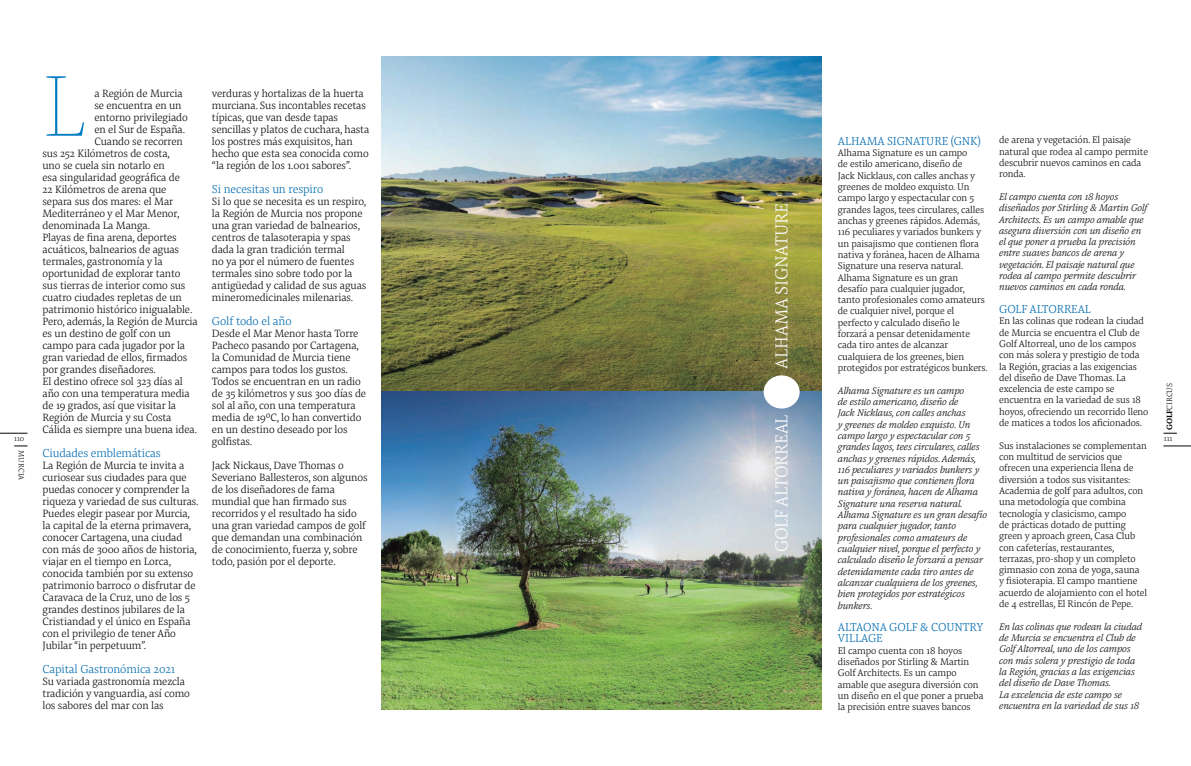
<style>
.page{position:relative;width:1191px;height:766px;background:#fff}
.page>*{position:absolute;margin:0;border:0;box-sizing:border-box;transform-origin:0 0}
.t1{font:100 90px "Pensum Pro";color:#007cc2}
.t2{font:300 18px "Pensum Pro";letter-spacing:-.01em;color:#fff}
.t3{font:300 12px/11.3px "Pensum Pro";letter-spacing:-.01em;color:#006bb0}
.t4{font:300 11px/12px "Pensum Pro";letter-spacing:-.01em;color:#080302}
.t5{font:300 10px/11.3px "Pensum Pro";letter-spacing:-.01em;color:#080302}
.t6{font:italic 300 10px/11.3px "Pensum Pro";letter-spacing:-.01em;color:#080302}
.t7{font:300 8px "Pensum Pro";color:#110a0c}
.t8{font:300 8px "Pensum Pro";color:#080302}
.s1{font-weight:700}
</style>
<div class="page">
<img style="left:381px;top:56px;width:440px;height:652px">
<div style="left:763px;top:375px;width:36px;height:33px;background:#fff;border-radius:50%"></div>
<svg style="left:0;top:433px;width:27px;height:1px"></svg>
<svg style="left:1163px;top:433px;width:13px;height:1px"></svg>
<svg style="left:14px;top:445px;width:13px;height:1px"></svg>
<svg style="left:1163px;top:445px;width:28px;height:1px"></svg>
<p class="t7" style="left:14px;top:432px;width:12px">110</p>
<p class="t7" style="left:27px;top:450px;width:31px;rotate:90deg">MURCIA</p>
<p class="t1" style="left:43px;top:44px;width:45px">L</p>
<p class="t4" style="left:94px;top:87px;width:90px">a Región de Murcia</p>
<p class="t4" style="left:94px;top:99px;width:89px">se encuentra en un</p>
<p class="t4" style="left:94px;top:111px;width:95px">entorno privilegiado</p>
<p class="t4" style="left:94px;top:123px;width:92px">en el Sur de España.</p>
<p class="t4" style="left:94px;top:135px;width:90px">Cuando se recorren</p>
<p class="t4" style="left:43px;top:147px;width:129px">sus 252 Kilómetros de costa,</p>
<p class="t4" style="left:43px;top:159px;width:124px">uno se cuela sin notarlo en</p>
<p class="t4" style="left:43px;top:171px;width:139px">esa singularidad geográfica de</p>
<p class="t4" style="left:43px;top:183px;width:125px">22 Kilómetros de arena que</p>
<p class="t4" style="left:43px;top:195px;width:132px">separa sus dos mares: el Mar</p>
<p class="t4" style="left:43px;top:207px;width:139px">Mediterráneo y el Mar Menor,</p>
<p class="t4" style="left:43px;top:219px;width:109px">denominada La Manga.</p>
<p class="t4" style="left:43px;top:231px;width:157px">Playas de fina arena, deportes acuáticos, balnearios de aguas termales, gastronomía y la oportunidad de explorar tanto sus tierras de interior como sus cuatro ciudades repletas de un patrimonio histórico inigualable.<br>Pero, además, la Región de Murcia es un destino de golf con un campo para cada jugador por la gran variedad de ellos, firmados por grandes diseñadores.</p>
<p class="t4" style="left:43px;top:375px;width:156px">El destino ofrece sol 323 días al año con una temperatura media de 19 grados, así que visitar la<br>Región de Murcia y su Costa<br>Cálida es siempre una buena idea.</p>
<p class="t3" style="left:43px;top:447px;width:120px">Ciudades emblemáticas</p>
<p class="t4" style="left:43px;top:459px;width:158px">La Región de Murcia te invita a curiosear sus ciudades para que puedas conocer y comprender la riqueza y variedad de sus culturas.<br>Puedes elegir pasear por Murcia, la capital de la eterna primavera, conocer Cartagena, una ciudad con más de 3000 años de historia, viajar en el tiempo en Lorca, conocida también por su extenso patrimonio barroco o disfrutar de<br>Caravaca de la Cruz, uno de los 5 grandes destinos jubilares de la<br>Cristiandad y el único en España con el privilegio de tener Año<br>Jubilar “in perpetuum”.</p>
<p class="t3" style="left:43px;top:663px;width:134px">Capital Gastronómica 2021</p>
<p class="t4" style="left:43px;top:675px;width:149px">Su variada gastronomía mezcla tradición y vanguardia, así como los sabores del mar con las</p>
<p class="t4" style="left:212px;top:87px;width:159px">verduras y hortalizas de la huerta murciana. Sus incontables recetas típicas, que van desde tapas sencillas y platos de cuchara, hasta los postres más exquisitos, han hecho que esta sea conocida como “la región de los 1.001 sabores”.</p>
<p class="t3" style="left:212px;top:183px;width:113px">Si necesitas un respiro</p>
<p class="t4" style="left:212px;top:195px;width:156px">Si lo que se necesita es un respiro, la Región de Murcia nos propone una gran variedad de balnearios, centros de talasoterapia y spas dada la gran tradición termal<br>no ya por el número de fuentes termales sino sobre todo por la antigüedad y calidad de sus aguas mineromedicinales milenarias.</p>
<p class="t3" style="left:212px;top:315px;width:81px">Golf todo el año</p>
<p class="t4" style="left:212px;top:327px;width:156px">Desde el Mar Menor hasta Torre<br>Pacheco pasando por Cartagena, la Comunidad de Murcia tiene campos para todos los gustos.<br>Todos se encuentran en un radio de 35 kilómetros y sus 300 días de sol al año, con una temperatura media de 19ºC, lo han convertido en un destino deseado por los golfistas.</p>
<p class="t4" style="left:212px;top:459px;width:157px">Jack Nickaus, Dave Thomas o<br>Severiano Ballesteros, son algunos de los diseñadores de fama mundial que han firmado sus recorridos y el resultado ha sido una gran variedad campos de golf que demandan una combinación de conocimiento, fuerza y, sobre todo, pasión por el deporte.</p>
<p class="t2" style="left:769px;top:368px;width:167px;rotate:-90deg">ALHAMA SIGNATURE</p>
<p class="t2" style="left:769px;top:552px;width:139px;rotate:-90deg">GOLF ALTORREAL</p>
<p class="t3" style="left:838px;top:135px;width:144px">ALHAMA SIGNATURE (GNK)</p>
<p class="t5" style="left:838px;top:147px;width:148px">Alhama Signature es un campo<br>de estilo americano, diseño de<br>Jack Nicklaus, con calles anchas y greenes de moldeo exquisto. Un campo largo y espectacular con 5 grandes lagos, tees circulares, calles anchas y greenes rápidos. Además, 116 peculiares y variados bunkers y un paisajismo que contienen flora nativa y foránea, hacen de Alhama Signature una reserva natural.</p>
<p class="t5" style="left:838px;top:271px;width:151px">Alhama Signature es un gran desafío para cualquier jugador, tanto profesionales como amateurs de cualquier nivel, porque el perfecto y calculado diseño le forzará a pensar detenidamente cada tiro antes de alcanzar cualquiera de los greenes, bien protegidos por estratégicos bunkers.</p>
<p class="t6" style="left:838px;top:384px;width:143px">Alhama Signature es un campo<br>de estilo americano, diseño de<br>Jack Nicklaus, con calles anchas<br>y greenes de moldeo exquisto. Un campo largo y espectacular con 5 grandes lagos, tees circulares, calles anchas y greenes rápidos. Además, 116 peculiares y variados bunkers y un paisajismo que contienen flora nativa y foránea, hacen de Alhama Signature una reserva natural.</p>
<p class="t6" style="left:838px;top:509px;width:151px">Alhama Signature es un gran desafío para cualquier jugador, tanto profesionales como amateurs de cualquier nivel, porque el perfecto y calculado diseño le forzará a pensar detenidamente cada tiro antes de alcanzar cualquiera de los greenes, bien protegidos por estratégicos bunkers.</p>
<p class="t3" style="left:838px;top:621px;width:147px">ALTAONA GOLF &amp; COUNTRY<br>VILLAGE</p>
<p class="t5" style="left:838px;top:644px;width:147px">El campo cuenta con 18 hoyos diseñados por Stirling &amp; Martin<br>Golf Architects. Es un campo amable que asegura diversión con un diseño en el que poner a prueba la precisión entre suaves bancos</p>
<p class="t5" style="left:999px;top:134px;width:150px">de arena y vegetación. El paisaje natural que rodea al campo permite descubrir nuevos caminos en cada ronda.</p>
<p class="t6" style="left:999px;top:191px;width:150px">El campo cuenta con 18 hoyos diseñados por Stirling &amp; Martin Golf<br>Architects. Es un campo amable que asegura diversión con un diseño en el que poner a prueba la precisión entre suaves bancos de arena y vegetación. El paisaje natural que rodea al campo permite descubrir nuevos caminos en cada ronda.</p>
<p class="t3" style="left:999px;top:303px;width:93px">GOLF ALTORREAL</p>
<p class="t5" style="left:999px;top:315px;width:151px">En las colinas que rodean la ciudad de Murcia se encuentra el Club de<br>Golf Altorreal, uno de los campos con más solera y prestigio de toda la Región, gracias a las exigencias del diseño de Dave Thomas. La excelencia de este campo se encuentra en la variedad de sus 18 hoyos, ofreciendo un recorrido lleno de matices a todos los aficionados.</p>
<p class="t5" style="left:999px;top:439px;width:149px">Sus instalaciones se complementan con multitud de servicios que ofrecen una experiencia llena de diversión a todos sus visitantes:<br>Academia de golf para adultos, con una metodología que combina tecnología y clasicismo, campo<br>de prácticas dotado de putting green y aproach green, Casa Club con cafeterías, restaurantes, terrazas, pro-shop y un completo gimnasio con zona de yoga, sauna y fisioterapia. El campo mantiene acuerdo de alojamiento con el hotel de 4 estrellas, El Rincón de Pepe.</p>
<p class="t6" style="left:999px;top:620px;width:144px">En las colinas que rodean la ciudad de Murcia se encuentra el Club de<br>Golf Altorreal, uno de los campos con más solera y prestigio de toda la Región, gracias a las exigencias del diseño de Dave Thomas.<br>La excelencia de este campo se encuentra en la variedad de sus 18</p>
<p class="t8" style="left:1164px;top:430px;width:49px;rotate:-90deg"><span class="s1">GOLF</span>CIRCUS</p>
<p class="t7" style="left:1163px;top:432px;width:10px">111</p>
</div>
